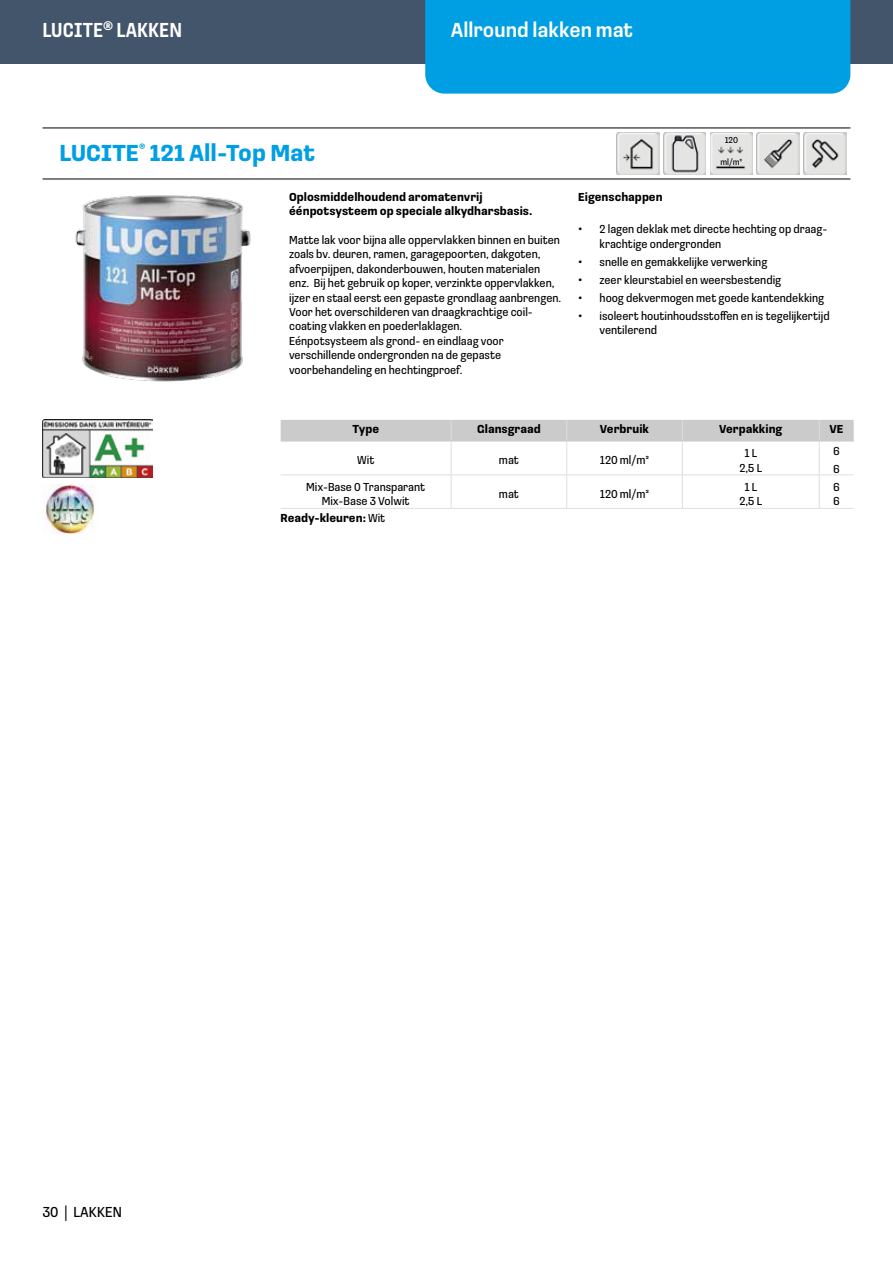
<style>
.page{position:relative;width:893px;height:1263px;background:#fff}
.page>*{position:absolute;margin:0;border:0;box-sizing:border-box;transform-origin:0 0}
.t1{font:700 24px "Loos Condensed";color:#009fe3}
.t2{font:500 21px "Loos Condensed";color:#fff}
.t3{font:500 21px "Loos Compressed";color:#fff}
.t4{font:15px "Loos Condensed";color:#000}
.t5{font:12px/14.4px "Loos Condensed";color:#000}
.t6{font:700 12px/14.4px "Loos Condensed";color:#000}
.t7{font:9px "Loos Condensed";color:#000}
.s1{font-size:15px}
.s2{font-weight:400}
</style>
<div class="page">
<div style="left:0;top:0;width:893px;height:64px;background:#43556b"></div>
<div style="left:425px;top:0;width:425px;height:94px;background:#009fe3"></div>
<hr style="left:43px;top:128px;width:807px;height:1px;background:#000">
<hr style="left:43px;top:179px;width:807px;height:1px;background:#000">
<img style="left:617px;top:132px;width:42px;height:43px">
<img style="left:757px;top:132px;width:42px;height:43px">
<img style="left:804px;top:132px;width:42px;height:43px">
<img style="left:75px;top:195px;width:176px;height:187px">
<img style="left:43px;top:420px;width:109px;height:57px">
<img style="left:43px;top:485px;width:51px;height:49px">
<hr style="left:281px;top:441px;width:170px;height:1px;background:#cbcbcc">
<hr style="left:451px;top:441px;width:116px;height:1px;background:#cbcbcc">
<hr style="left:567px;top:441px;width:115px;height:1px;background:#cbcbcc">
<div style="left:281px;top:420px;width:573px;height:21px;background:#cbcbcc"></div>
<hr style="left:682px;top:441px;width:137px;height:1px;background:#cbcbcc">
<hr style="left:819px;top:441px;width:35px;height:1px;background:#cbcbcc">
<hr style="left:451px;top:441px;width:1px;height:33px;background:#dfdede">
<hr style="left:281px;top:474px;width:170px;height:1px;background:#dfdede">
<hr style="left:566px;top:441px;width:1px;height:33px;background:#dfdede">
<hr style="left:451px;top:474px;width:116px;height:1px;background:#dfdede">
<hr style="left:682px;top:441px;width:1px;height:33px;background:#dfdede">
<hr style="left:567px;top:474px;width:115px;height:1px;background:#dfdede">
<hr style="left:819px;top:441px;width:1px;height:33px;background:#dfdede">
<hr style="left:682px;top:474px;width:137px;height:1px;background:#dfdede">
<hr style="left:819px;top:474px;width:35px;height:1px;background:#dfdede">
<hr style="left:451px;top:475px;width:1px;height:33px;background:#dfdede">
<hr style="left:281px;top:508px;width:170px;height:1px;background:#dfdede">
<hr style="left:566px;top:475px;width:1px;height:33px;background:#dfdede">
<hr style="left:451px;top:508px;width:116px;height:1px;background:#dfdede">
<hr style="left:682px;top:475px;width:1px;height:33px;background:#dfdede">
<hr style="left:567px;top:508px;width:115px;height:1px;background:#dfdede">
<hr style="left:819px;top:475px;width:1px;height:33px;background:#dfdede">
<hr style="left:682px;top:508px;width:137px;height:1px;background:#dfdede">
<hr style="left:819px;top:508px;width:35px;height:1px;background:#dfdede">
<img style="left:710px;top:132px;width:43px;height:43px">
<img style="left:663px;top:132px;width:43px;height:43px">
<h2 class="t3" style="left:43px;top:15px;width:141px">LUCITE<sup>®</sup> LAKKEN</h2>
<h2 class="t2" style="left:451px;top:15px;width:184px">Allround lakken mat</h2>
<h1 class="t1" style="left:60px;top:136px;width:257px">LUCITE<sup>®</sup> 121 All-Top Mat</h1>
<p class="t6" style="left:289px;top:189px;width:245px">Oplosmiddelhoudend aromatenvrij éénpotsysteem op speciale alkydharsbasis.</p>
<p class="t5" style="left:289px;top:232px;width:274px">Matte lak voor bijna alle oppervlakken binnen en buiten zoals bv. deuren, ramen, garagepoorten, dakgoten, afvoerpijpen, dakonderbouwen, houten materialen enz. Bij het gebruik op koper, verzinkte oppervlakken, ijzer en staal eerst een gepaste grondlaag aanbrengen.<br>Voor het overschilderen van draagkrachtige coil&shy;coating vlakken en poederlaklagen.<br>Eénpotsysteem als grond- en eindlaag voor verschillende ondergronden na de gepaste voorbehandeling en hechtingproef.</p>
<p class="t7" style="left:725px;top:134px;width:15px">120</p>
<p class="t7" style="left:720px;top:155px;width:23px">ml/m²</p>
<p class="t6" style="left:578px;top:189px;width:86px">Eigenschappen</p>
<p class="t5" style="left:600px;top:221px;width:229px;text-indent:-21px"><span class="s1">•</span> 2 lagen deklak met directe hechting op draag&shy;krachtige ondergronden</p>
<p class="t5" style="left:578px;top:254px;width:190px"><span class="s1">•</span> snelle en gemakkelijke verwerking</p>
<p class="t5" style="left:578px;top:272px;width:204px"><span class="s1">•</span> zeer kleurstabiel en weersbestendig</p>
<p class="t5" style="left:578px;top:290px;width:247px"><span class="s1">•</span> hoog dekvermogen met goede kantendekking</p>
<p class="t5" style="left:600px;top:308px;width:232px;text-indent:-21px"><span class="s1">•</span> isoleert houtinhoudsstoffen en is tegelijkertijd ventilerend</p>
<p class="t6" style="left:352px;top:421px;width:28px">Type</p>
<p class="t6" style="left:477px;top:421px;width:65px">Glansgraad</p>
<p class="t6" style="left:600px;top:421px;width:51px">Verbruik</p>
<p class="t6" style="left:719px;top:421px;width:65px">Verpakking</p>
<p class="t6" style="left:829px;top:421px;width:15px">VE</p>
<p class="t5" style="left:357px;top:453px;width:19px">Wit</p>
<p class="t5" style="left:499px;top:453px;width:21px">mat</p>
<p class="t5" style="left:600px;top:453px;width:51px">120 ml/m²</p>
<p class="t5" style="left:739px;top:445px;width:24px;text-align:center">1 L<br>2,5 L</p>
<p class="t5" style="left:833px;top:442px;width:8px;line-height:18px">6<br>6</p>
<p class="t5" style="left:306px;top:479px;width:120px;text-align:center">Mix-Base 0 Transparant<br>Mix-Base 3 Volwit</p>
<p class="t5" style="left:499px;top:486px;width:21px">mat</p>
<p class="t5" style="left:600px;top:486px;width:51px">120 ml/m²</p>
<p class="t5" style="left:739px;top:479px;width:24px;text-align:center">1 L<br>2,5 L</p>
<p class="t5" style="left:833px;top:479px;width:8px">6<br>6</p>
<p class="t6" style="left:281px;top:510px;width:106px">Ready-kleuren: <span class="s2">Wit</span></p>
<p class="t4" style="left:43px;top:1201px;width:81px">30 | LAKKEN</p>
</div>
